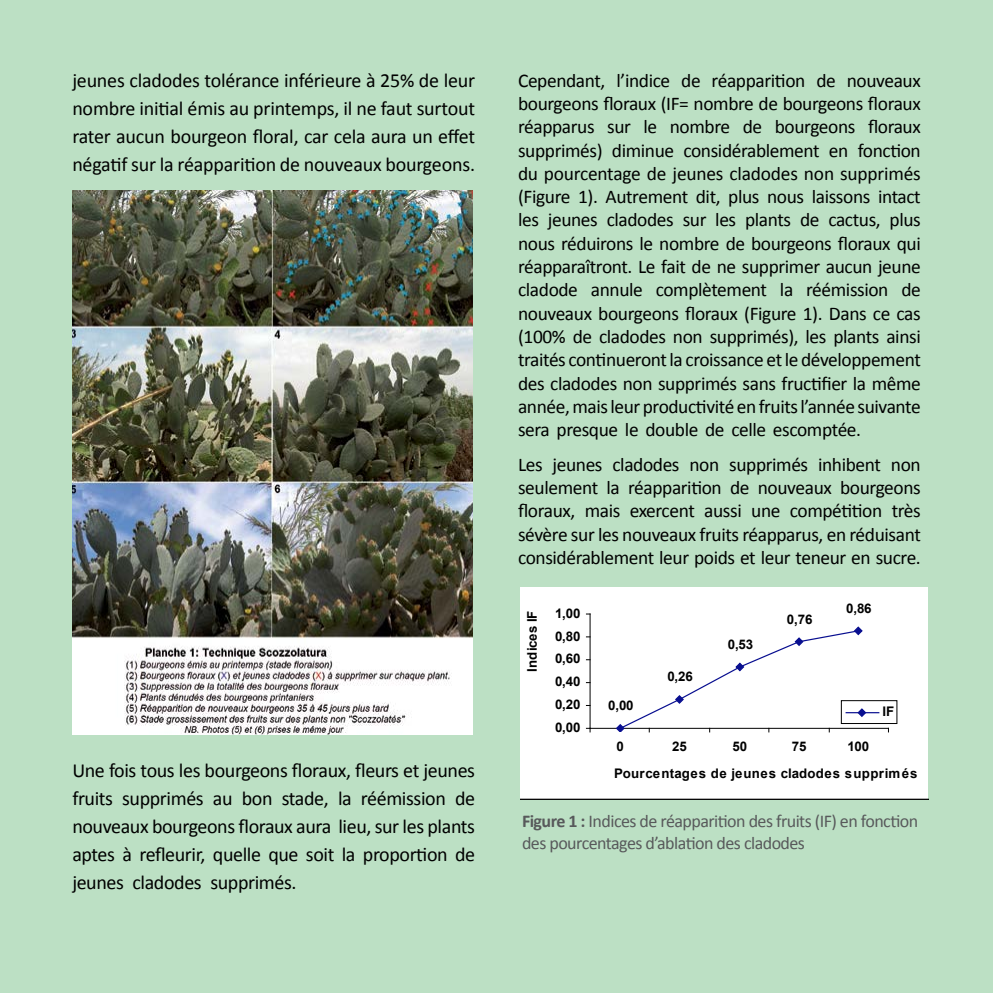
<style>
.page{position:relative;width:993px;height:993px;background:#fff}
.page>*{position:absolute;margin:0;border:0;box-sizing:border-box;transform-origin:0 0}
.t1{font:20px/28px "Calibri";letter-spacing:-.02em;color:#000;text-align:justify}
.t2{font:19.4px/23.2px "Calibri";letter-spacing:-.02em;color:#000;text-align:justify}
.t3{font:18px/22px "Calibri";letter-spacing:-.03em;color:#58595b}
.t4{font:700 13.2px/26.4px "Arial";letter-spacing:.025em;color:#000}
.t5{font:700 13.2px "Arial";letter-spacing:-.005em;color:#000}
.s1{font-weight:700}
</style>
<div class="page">
<div style="left:0;top:0;width:992px;height:992px;background:#bce0c4"></div>
<div style="left:520px;top:587px;width:407px;height:212px;background:#fff"></div>
<img style="left:72px;top:191px;width:400px;height:543px">
<p class="t1" style="left:72px;top:66px;width:404px">jeunes cladodes tolérance inférieure à 25% de leur nombre initial émis au printemps, il ne faut surtout rater aucun bourgeon floral, car cela aura un effet négatif sur la réapparition de nouveaux bourgeons.</p>
<p class="t1" style="left:72px;top:755px;width:404px">Une fois tous les bourgeons floraux, fleurs et jeunes fruits supprimés au bon stade, la réémission de nouveaux bourgeons floraux aura lieu, sur les plants aptes à refleurir, quelle que soit la proportion de jeunes cladodes supprimés.</p>
<p class="t2" style="left:518px;top:69px;width:404px">Cependant, l’indice de réapparition de nouveaux bourgeons floraux (IF= nombre de bourgeons floraux réapparus sur le nombre de bourgeons floraux supprimés) diminue considérablement en fonction du pourcentage de jeunes cladodes non supprimés (Figure 1). Autrement dit, plus nous laissons intact les jeunes cladodes sur les plants de cactus, plus nous réduirons le nombre de bourgeons floraux qui réapparaîtront. Le fait de ne supprimer aucun jeune cladode annule complètement la réémission de nouveaux bourgeons floraux (Figure 1). Dans ce cas (100% de cladodes non supprimés), les plants ainsi traités continueront la croissance et le développement des cladodes non supprimés sans fructifier la même année, mais leur productivité en fruits l’année suivante sera presque le double de celle escomptée.</p>
<p class="t2" style="left:518px;top:452px;width:404px">Les jeunes cladodes non supprimés inhibent non seulement la réapparition de nouveaux bourgeons floraux, mais exercent aussi une compétition très sévère sur les nouveaux fruits réapparus, en réduisant considérablement leur poids et leur teneur en sucre.</p>
<p class="t4" style="left:565px;top:540px;width:328px">Figure 1: Indices de réapparition des fruits (IF) en</p>
<p class="t5" style="left:524px;top:671px;width:62px;rotate:-90deg">Indices IF</p>
<p class="t4" style="left:555px;top:599px;width:27px">1,00</p>
<p class="t4" style="left:555px;top:622px;width:27px">0,80</p>
<p class="t4" style="left:555px;top:645px;width:27px">0,60</p>
<p class="t4" style="left:555px;top:668px;width:27px">0,40</p>
<p class="t4" style="left:555px;top:691px;width:27px">0,20</p>
<p class="t4" style="left:555px;top:714px;width:27px">0,00</p>
<p class="t4" style="left:608px;top:692px;width:27px">0,00</p>
<p class="t4" style="left:667px;top:663px;width:27px">0,26</p>
<p class="t4" style="left:727px;top:631px;width:27px">0,53</p>
<p class="t4" style="left:786px;top:605px;width:27px">0,76</p>
<p class="t4" style="left:845px;top:594px;width:27px">0,86</p>
<p class="t4" style="left:882px;top:698px;width:13px">IF</p>
<p class="t4" style="left:614px;top:733px;width:305px;text-indent:233px">100<br>Pourcentages de jeunes cladodes supprimés</p>
<p class="t4" style="left:616px;top:733px;width:9px">0</p>
<p class="t4" style="left:672px;top:733px;width:16px">25</p>
<p class="t4" style="left:732px;top:733px;width:16px">50</p>
<p class="t4" style="left:791px;top:733px;width:16px">75</p>
<p class="t3" style="left:522px;top:809px;width:397px"><span class="s1">Figure 1 :</span> Indices de réapparition des fruits (IF) en fonction des pourcentages d’ablation des cladodes</p>
</div>
